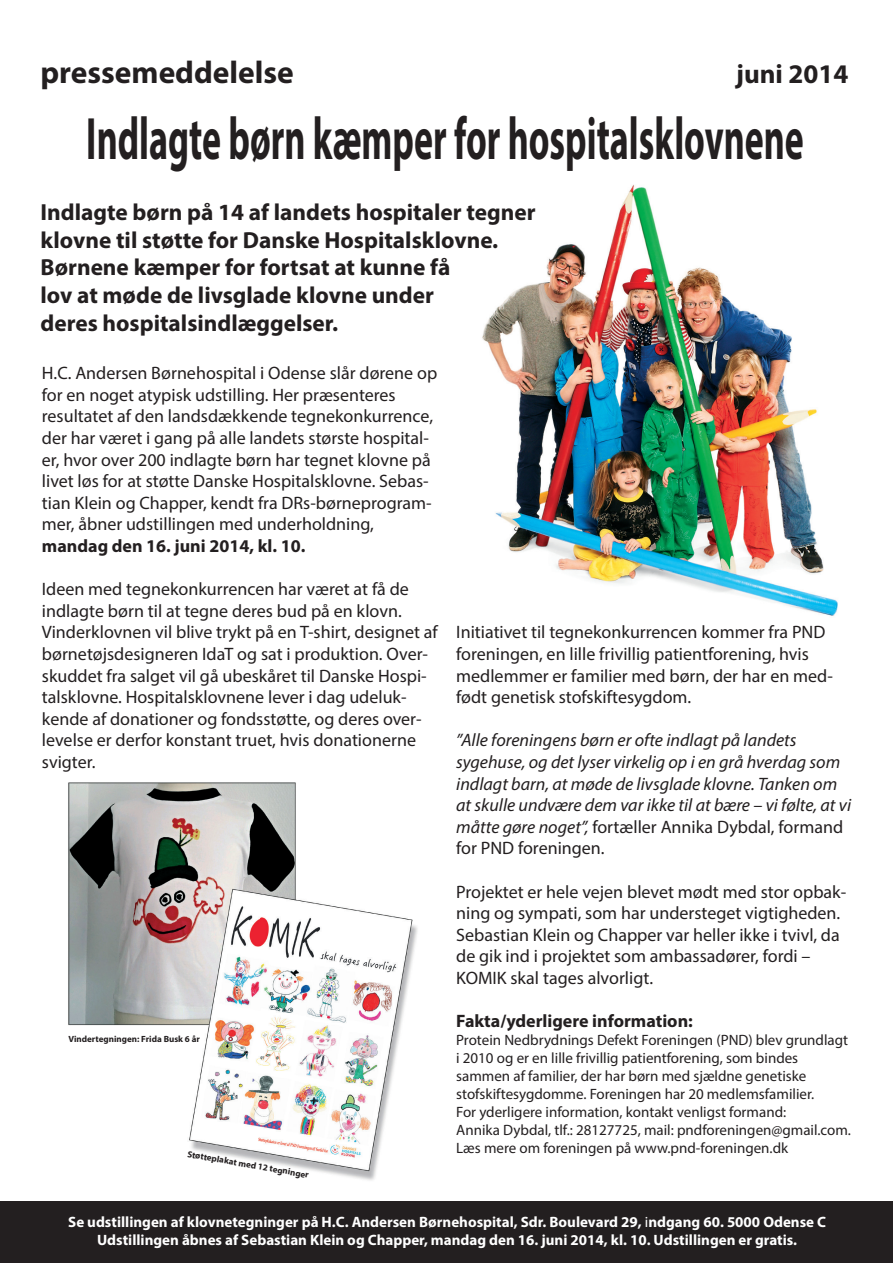
<style>
.page{position:relative;width:893px;height:1263px;background:#fff}
.page>*{position:absolute;margin:0;border:0;box-sizing:border-box;transform-origin:0 0}
.t1{font:700 60.15px "Myriad Pro";color:#231f20;scale:.6 1}
.t2{font:700 31.5px "Myriad Pro";color:#231f20}
.t3{font:700 27px "Myriad Pro";color:#231f20}
.t4{font:700 23.25px/27.9px "Myriad Pro";color:#231f20}
.t5{font:18px/21.6px "Myriad Pro";color:#231f20}
.t6{font:italic 18px/21.6px "Myriad Pro";color:#231f20}
.t7{font:700 18px "Myriad Pro";color:#231f20}
.t8{font:15px/18px "Myriad Pro";color:#231f20}
.t9{font:700 15px/18px "Myriad Pro";color:#fff;text-align:center}
.t10{font:700 9px "Myriad Pro";color:#231f20}
.s1{font-style:normal}
.s2{font-weight:400}
</style>
<div class="page">
<img style="left:482px;top:184px;width:356px;height:432px">
<img style="left:68px;top:782px;width:350px;height:398px">
<div style="left:0;top:1201px;width:893px;height:61px;background:#231f20"></div>
<h2 class="t2" style="left:40px;top:52px;width:255px">pressemeddelelse</h2>
<h3 class="t3" style="left:736px;top:56px;width:114px">juni 2014</h3>
<h1 class="t1" style="left:86px;top:99px;width:1198px">Indlagte børn kæmper for hospitalsklovnene</h1>
<p class="t4" style="left:40px;top:197px;width:497px">Indlagte børn på 14 af landets hospitaler tegner klovne til støtte for Danske Hospitalsklovne.<br>Børnene kæmper for fortsat at kunne få<br>lov at møde de livsglade klovne under<br>deres hospitalsindlæggelser.</p>
<p class="t5" style="left:42px;top:362px;width:397px">H.C. Andersen Børnehospital i Odense slår dørene op for en noget atypisk udstilling. Her præsenteres resultatet af den landsdækkende tegnekonkurrence, der har været i gang på alle landets største hospital&shy;er, hvor over 200 indlagte børn har tegnet klovne på livet løs for at støtte Danske Hospitalsklovne. Sebas&shy;tian Klein og Chapper, kendt fra DRs-børneprogram&shy;mer, åbner udstillingen med underholdning,</p>
<p class="t7" style="left:42px;top:534px;width:265px">mandag den 16. juni 2014, kl. 10.</p>
<p class="t5" style="left:42px;top:578px;width:397px">Ideen med tegnekonkurrencen har været at få de indlagte børn til at tegne deres bud på en klovn.<br>Vinderklovnen vil blive trykt på en T-shirt, designet af børnetøjsdesigneren IdaT og sat i produktion. Over&shy;skuddet fra salget vil gå ubeskåret til Danske Hospi&shy;talsklovne. Hospitalsklovnene lever i dag udeluk&shy;kende af donationer og fondsstøtte, og deres over&shy;levelse er derfor konstant truet, hvis donationerne svigter.</p>
<p class="t10" style="left:69px;top:1033px;width:133px">Vindertegningen: Frida Busk 6 år</p>
<p class="t10" style="left:189px;top:1148px;width:125px;rotate:10deg">Støtteplakat med 12 tegninger</p>
<p class="t5" style="left:456px;top:621px;width:378px">Initiativet til tegnekonkurrencen kommer fra PND foreningen, en lille frivillig patientforening, hvis medlemmer er familier med børn, der har en med&shy;født genetisk stofskiftesygdom.</p>
<p class="t6" style="left:456px;top:729px;width:396px">”Alle foreningens børn er ofte indlagt på landets sygehuse, og det lyser virkelig op i en grå hverdag som indlagt barn, at møde de livsglade klovne. Tanken om at skulle undvære dem var ikke til at bære – vi følte, at vi måtte gøre noget”, <span class="s1">fortæller Annika Dybdal, formand for PND foreningen.</span></p>
<p class="t5" style="left:456px;top:880px;width:392px">Projektet er hele vejen blevet mødt med stor opbak&shy;ning og sympati, som har understeget vigtigheden.<br>Sebastian Klein og Chapper var heller ikke i tvivl, da de gik ind i projektet som ambassadører, fordi – KOMIK skal tages alvorligt.</p>
<p class="t7" style="left:456px;top:1009px;width:238px">Fakta/yderligere information:</p>
<p class="t8" style="left:456px;top:1031px;width:396px">Protein Nedbrydnings Defekt Foreningen (PND) blev grundlagt i 2010 og er en lille frivillig patientforening, som bindes sammen af familier, der har børn med sjældne genetiske stofskiftesygdomme. Foreningen har 20 medlemsfamilier.<br>For yderligere information, kontakt venligst formand:<br>Annika Dybdal, tlf.: 28127725, mail: pndforeningen@gmail.com.<br>Læs mere om foreningen på www.pnd-foreningen.dk</p>
<p class="t9" style="left:68px;top:1212px;width:759px">Se udstillingen af klovnetegninger på H.C. Andersen Børnehospital, Sdr. Boulevard 29, <span class="s2">i</span>ndgang 60. 5000 Odense C<br>Udstillingen åbnes af Sebastian Klein og Chapper, mandag den 16. juni 2014, kl. 10. Udstillingen er gratis.</p>
</div>
